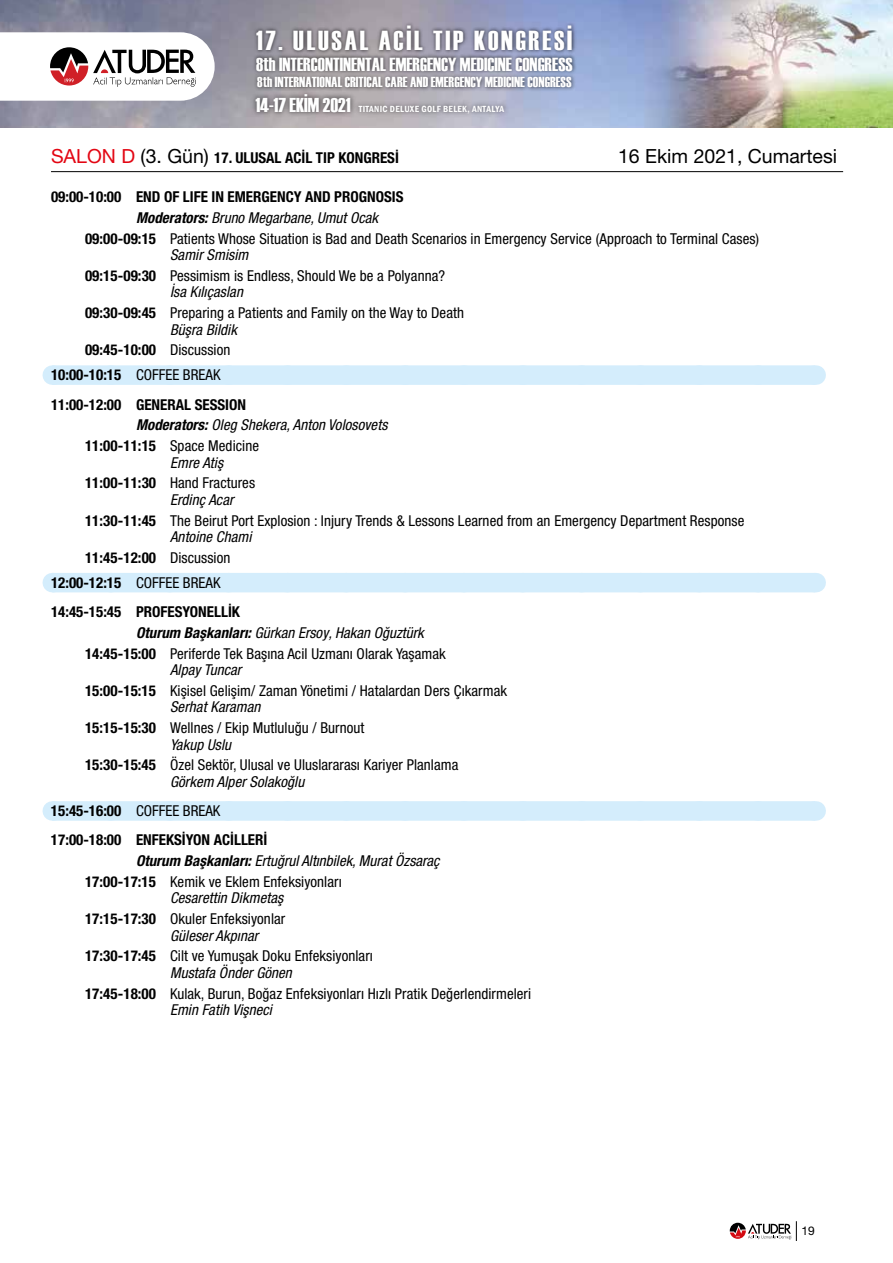
<style>
.page{position:relative;width:893px;height:1263px;background:#fff}
.page>*{position:absolute;margin:0;border:0;box-sizing:border-box;transform-origin:0 0}
.t1{font:27.45px "Haettenschweiler";letter-spacing:.1em;color:#fff}
.t2{font:19.5px "Helvetica Neue LT Pro";color:#000}
.t3{font:18.9px "Haettenschweiler";color:#fff}
.t4{font:condensed 15px/20.7px "Helvetica Neue LT Pro";letter-spacing:.005em;color:#000}
.t5{font:italic condensed 15px/20.7px "Helvetica Neue LT Pro";letter-spacing:.005em;color:#000}
.t6{font:700 condensed 15px/29.2px "Helvetica Neue LT Pro";color:#000}
.t7{font:14.55px "Haettenschweiler";color:#fff}
.t8{font:12px "Helvetica Neue LT Pro";color:#000}
.t9{font:600 condensed 9.15px "Franklin Gothic";letter-spacing:.035em;color:#fff}
.s1{font-family:"Haettenschweiler";font-weight:400;font-stretch:normal;font-size:20.1px}
.s2{font-weight:400;font-stretch:normal;font-size:19.5px;color:#e30613}
.s3{font-weight:400;font-stretch:normal;font-size:19.5px}
.s4{font-weight:700}
.s5{font-style:italic}
.s6{font-weight:700;font-style:normal}
.s7{font-style:normal}
.s8{font-weight:400}
.s9{font-weight:700;font-style:italic}
.s10{font-weight:400;font-style:italic}
</style>
<div class="page">
<hr style="left:51px;top:171px;width:792px;height:1px;background:#000">
<img style="left:0;top:0;width:893px;height:128px">
<img style="left:247px;top:86px;width:112px;height:40px">
<img style="left:351px;top:98px;width:162px;height:25px">
<img style="left:250px;top:65px;width:329px;height:33px">
<img style="left:250px;top:20px;width:331px;height:45px">
<svg style="left:0;top:32px;width:215px;height:69px"></svg>
<div style="left:52px;top:365px;width:763px;height:20px;background:#d4edfc"></div>
<svg style="left:114px;top:365px;width:672px;height:1px"></svg>
<svg style="left:815px;top:365px;width:1px;height:20px"></svg>
<div style="left:52px;top:573px;width:763px;height:19px;background:#d4edfc"></div>
<svg style="left:815px;top:573px;width:1px;height:19px"></svg>
<div style="left:52px;top:801px;width:763px;height:20px;background:#d4edfc"></div>
<svg style="left:114px;top:820px;width:672px;height:1px"></svg>
<svg style="left:815px;top:801px;width:1px;height:20px"></svg>
<svg style="left:730px;top:1221px;width:67px;height:20px"></svg>
<h1 class="t1" style="left:256px;top:22px;width:318px">17. ULUSAL ACİL TIP KONGRESİ</h1>
<p class="t3" style="left:256px;top:51px;width:318px">8th INTERCONTINENTAL EMERGENCY MEDICINE CONGRESS</p>
<p class="t7" style="left:257px;top:72px;width:316px">8th INTERNATIONAL CRITICAL CARE AND EMERGENCY MEDICINE CONGRESS</p>
<p class="t9" style="left:255px;top:103px;width:250px"><span class="s1">14-17 EKİM 2021</span> TITANIC DELUXE GOLF BELEK, ANTALYA</p>
<p class="t6" style="left:51px;top:143px;width:349px"><span class="s2">SALON D</span> <span class="s3">(3. Gün)</span> 17. ULUSAL ACİL TIP KONGRESİ</p>
<h2 class="t2" style="left:618px;top:144px;width:220px">16 Ekim 2021, Cumartesi</h2>
<p class="t6" style="left:51px;top:182px;width:354px">09:00-10:00 END OF LIFE IN EMERGENCY AND PROGNOSIS</p>
<p class="t5" style="left:136px;top:207px;width:244px"><span class="s4">Moderators:</span> Bruno Megarbane, Umut Ocak</p>
<p class="t4" style="left:85px;top:228px;width:676px"><span class="s4">09:00-09:15</span> Patients Whose Situation is Bad and Death Scenarios in Emergency Service (Approach to Terminal Cases)</p>
<p class="t4" style="left:85px;top:244px;width:362px;text-indent:85px"><span class="s5">Samir Smisim<br></span><span class="s4">09:15-09:30</span> Pessimism is Endless, Should We be a Polyanna?</p>
<p class="t4" style="left:85px;top:281px;width:381px;text-indent:85px"><span class="s5">İsa Kılıçaslan<br></span><span class="s4">09:30-09:45</span> Preparing a Patients and Family on the Way to Death</p>
<p class="t5" style="left:85px;top:319px;width:153px;text-indent:85px">Büşra Bildik<br><span class="s6">09:45-10:00</span> <span class="s7">Discussion</span></p>
<p class="t6" style="left:51px;top:360px;width:197px">10:00-10:15 <span class="s8">COFFEE BREAK<br></span>11:00-12:00 GENERAL SESSION</p>
<p class="t5" style="left:85px;top:414px;width:304px;text-indent:51px"><span class="s4">Moderators:</span> Oleg Shekera, Anton Volosovets<br><span class="s6">11:00-11:15</span> <span class="s7">Space Medicine</span></p>
<p class="t4" style="left:85px;top:452px;width:172px;text-indent:85px"><span class="s5">Emre Atiş<br></span><span class="s4">11:00-11:30</span> Hand Fractures</p>
<p class="t4" style="left:85px;top:489px;width:661px;text-indent:85px"><span class="s5">Erdinç Acar<br></span><span class="s4">11:30-11:45</span> The Beirut Port Explosion : Injury Trends &amp; Lessons Learned from an Emergency Department Response</p>
<p class="t5" style="left:85px;top:526px;width:168px;text-indent:85px">Antoine Chami<br><span class="s6">11:45-12:00</span> <span class="s7">Discussion</span></p>
<p class="t6" style="left:51px;top:568px;width:190px">12:00-12:15 <span class="s8">COFFEE BREAK<br></span>14:45-15:45 PROFESYONELLİK</p>
<p class="t4" style="left:85px;top:622px;width:362px;text-indent:51px"><span class="s9">Oturum Başkanları:</span> <span class="s5">Gürkan Ersoy, Hakan Oğuztürk<br></span><span class="s4">14:45-15:00</span> Periferde Tek Başına Acil Uzmanı Olarak Yaşamak</p>
<p class="t4" style="left:85px;top:659px;width:424px;text-indent:85px"><span class="s5">Alpay Tuncar<br></span><span class="s4">15:00-15:15</span> Kişisel Gelişim/ Zaman Yönetimi / Hatalardan Ders Çıkarmak</p>
<p class="t4" style="left:85px;top:696px;width:281px;text-indent:85px"><span class="s5">Serhat Karaman<br></span><span class="s4">15:15-15:30</span> Wellnes / Ekip Mutluluğu / Burnout</p>
<p class="t4" style="left:85px;top:734px;width:375px;text-indent:85px"><span class="s5">Yakup Uslu<br></span><span class="s4">15:30-15:45</span> Özel Sektör, Ulusal ve Uluslararası Kariyer Planlama</p>
<p class="t6" style="left:51px;top:767px;width:255px;text-indent:119px"><span class="s10">Görkem Alper Solakoğlu<br></span>15:45-16:00 <span class="s8">COFFEE BREAK<br></span>17:00-18:00 ENFEKSİYON ACİLLERİ</p>
<p class="t5" style="left:85px;top:850px;width:356px;text-indent:51px"><span class="s4">Oturum Başkanları:</span> Ertuğrul Altınbilek, Murat Özsaraç<br><span class="s6">17:00-17:15</span> <span class="s7">Kemik ve Eklem Enfeksiyonları</span></p>
<p class="t4" style="left:85px;top:887px;width:202px;text-align:right"><span class="s5">Cesarettin Dikmetaş<br></span><span class="s4">17:15-17:30</span> Okuler Enfeksiyonlar</p>
<p class="t4" style="left:85px;top:925px;width:289px;text-indent:85px"><span class="s5">Güleser Akpınar<br></span><span class="s4">17:30-17:45</span> Cilt ve Yumuşak Doku Enfeksiyonları</p>
<p class="t4" style="left:85px;top:962px;width:448px;text-indent:85px"><span class="s5">Mustafa Önder Gönen<br></span><span class="s4">17:45-18:00</span> Kulak, Burun, Boğaz Enfeksiyonları Hızlı Pratik Değerlendirmeleri</p>
<p class="t5" style="left:170px;top:999px;width:103px">Emin Fatih Vişneci</p>
<p class="t8" style="left:801px;top:1224px;width:15px">19</p>
</div>
